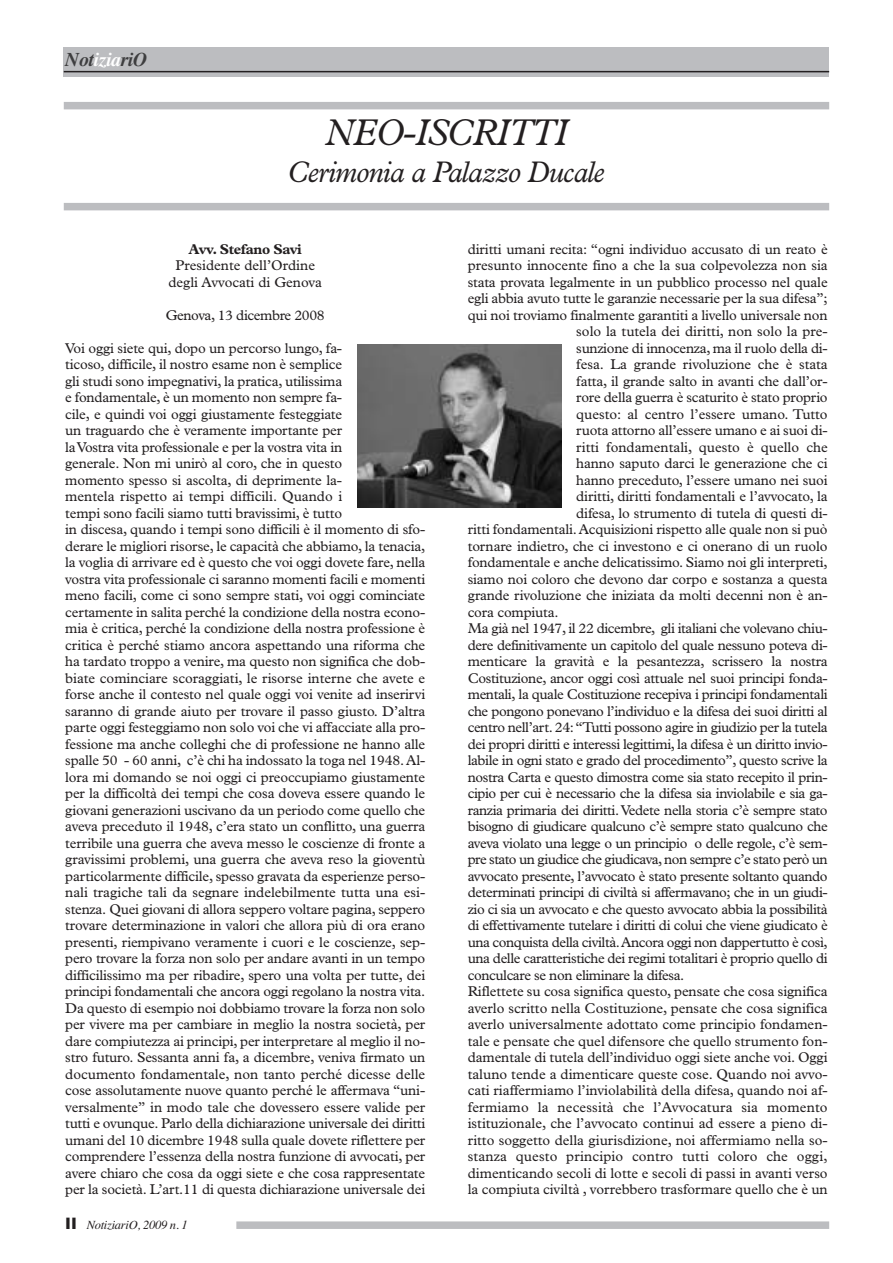
<style>
.page{position:relative;width:893px;height:1263px;background:#fff}
.page>*{position:absolute;margin:0;border:0;box-sizing:border-box;transform-origin:0 0}
.t1{font:italic 37.5px "Plantin";letter-spacing:-.025em;color:#231f20;scale:.95 1}
.t2{font:italic 30px "Plantin";letter-spacing:-.025em;color:#231f20;scale:.95 1}
.t3{font:italic 700 19.5px "Times";letter-spacing:-.015em;color:#3e3e3f}
.t4{font:14.25px/16.5px "Plantin";letter-spacing:-.01em;color:#231f20;text-align:center}
.t5{font:14.25px "Plantin";letter-spacing:-.03em;color:#231f20}
.t6{font:14.25px "Plantin";letter-spacing:.01em;color:#231f20}
.t7{font:14.25px "Plantin";letter-spacing:-.035em;color:#231f20}
.t8{font:700 14.25px "Plantin";letter-spacing:-.025em;color:#231f20}
.t9{font:italic 12.45px "Times";letter-spacing:-.02em;color:#231f20}
.s1{color:#fff}
.s2{font-family:"Franklin Gothic";font-style:normal;font-size:15px}
</style>
<div class="page">
<div style="left:64px;top:203px;width:765px;height:7px;background:#bcbdc0"></div>
<div style="left:64px;top:102px;width:765px;height:7px;background:#bcbdc0"></div>
<div style="left:64px;top:47px;width:765px;height:30px;background:#bcbdc0"></div>
<hr style="left:64px;top:71px;width:765px;height:1px;background:#231f20">
<div style="left:236px;top:1221px;width:593px;height:8px;background:#bcbdc0"></div>
<img style="left:357px;top:344px;width:204px;height:164px">
<h3 class="t3" style="left:65px;top:48px;width:83px">Not<span class="s1">izia</span>riO</h3>
<h1 class="t1" style="left:325px;top:119px;width:257px">NEO-ISCRITTI</h1>
<h2 class="t2" style="left:288px;top:162px;width:334px">Cerimonia a Palazzo Ducale</h2>
<p class="t8" style="left:189px;top:244px;width:115px">Avv. Stefano Savi</p>
<p class="t4" style="left:168px;top:259px;width:155px">Presidente dell’Ordine degli Avvocati di Genova</p>
<p class="t5" style="left:166px;top:310px;width:160px">Genova, 13 dicembre 2008</p>
<p class="t4" style="left:65px;top:341px;width:361px;text-align:left">Voi oggi siete qui, dopo un percorso lungo, fa-<br>ticoso, difficile, il nostro esame non è semplice<br>gli studi sono impegnativi, la pratica, utilissima<br>e fondamentale, è un momento non sempre fa-<br>cile, e quindi voi oggi giustamente festeggiate<br>un traguardo che è veramente importante per<br>laVostra vita professionale e per la vostra vita in<br>generale. Non mi unirò al coro, che in questo<br>momento spesso si ascolta, di deprimente la-<br>mentela rispetto ai tempi difficili. Quando i<br>tempi sono facili siamo tutti bravissimi, è tutto<br>in discesa, quando i tempi sono difficili è il momento di sfo&shy;derare le migliori risorse, le capacità che abbiamo, la tenacia, la voglia di arrivare ed è questo che voi oggi dovete fare, nella vostra vita professionale ci saranno momenti facili e momenti meno facili, come ci sono sempre stati, voi oggi cominciate certamente in salita perché la condizione della nostra econo&shy;mia è critica, perché la condizione della nostra professione è critica è perché stiamo ancora aspettando una riforma che ha tardato troppo a venire, ma questo non significa che dob&shy;biate cominciare scoraggiati, le risorse interne che avete e forse anche il contesto nel quale oggi voi venite ad inserirvi saranno di grande aiuto per trovare il passo giusto. D’altra parte oggi festeggiamo non solo voi che vi affacciate alla pro&shy;fessione ma anche colleghi che di professione ne hanno alle spalle 50 - 60 anni, c’è chi ha indossato la toga nel 1948.Al&shy;lora mi domando se noi oggi ci preoccupiamo giustamente per la difficoltà dei tempi che cosa doveva essere quando le giovani generazioni uscivano da un periodo come quello che aveva preceduto il 1948, c’era stato un conflitto, una guerra terribile una guerra che aveva messo le coscienze di fronte a gravissimi problemi, una guerra che aveva reso la gioventù particolarmente difficile, spesso gravata da esperienze perso&shy;nali tragiche tali da segnare indelebilmente tutta una esi&shy;stenza. Quei giovani di allora seppero voltare pagina, seppero trovare determinazione in valori che allora più di ora erano presenti, riempivano veramente i cuori e le coscienze, sep&shy;pero trovare la forza non solo per andare avanti in un tempo difficilissimo ma per ribadire, spero una volta per tutte, dei principi fondamentali che ancora oggi regolano la nostra vita.<br>Da questo di esempio noi dobbiamo trovare la forza non solo per vivere ma per cambiare in meglio la nostra società, per dare compiutezza ai principi, per interpretare al meglio il no&shy;stro futuro. Sessanta anni fa, a dicembre, veniva firmato un documento fondamentale, non tanto perché dicesse delle cose assolutamente nuove quanto perché le affermava “uni&shy;versalmente” in modo tale che dovessero essere valide per tutti e ovunque. Parlo della dichiarazione universale dei diritti umani del 10 dicembre 1948 sulla quale dovete riflettere per comprendere l’essenza della nostra funzione di avvocati, per avere chiaro che cosa da oggi siete e che cosa rappresentate per la società. L’art.11 di questa dichiarazione universale dei</p>
<p class="t9" style="left:65px;top:1217px;width:124px"><span class="s2">II</span> NotiziariO, 2009 n. 1</p>
<p class="t4" style="left:468px;top:242px;width:361px">diritti umani recita: “ogni individuo accusato di un reato è</p>
<p class="t4" style="left:468px;top:259px;width:361px">presunto innocente fino a che la sua colpevolezza non sia</p>
<p class="t4" style="left:468px;top:275px;width:361px">stata provata legalmente in un pubblico processo nel quale</p>
<p class="t4" style="left:468px;top:292px;width:361px">egli abbia avuto tutte le garanzie necessarie per la sua difesa”;</p>
<p class="t4" style="left:468px;top:308px;width:361px">qui noi troviamo finalmente garantiti a livello universale non</p>
<p class="t4" style="left:576px;top:325px;width:253px">solo la tutela dei diritti, non solo la pre-</p>
<p class="t4" style="left:576px;top:341px;width:253px">sunzione di innocenza, ma il ruolo della di-</p>
<p class="t4" style="left:576px;top:358px;width:253px">fesa. La grande rivoluzione che è stata</p>
<p class="t4" style="left:576px;top:374px;width:253px">fatta, il grande salto in avanti che dall’or-</p>
<p class="t4" style="left:576px;top:391px;width:253px">rore della guerra è scaturito è stato proprio</p>
<p class="t4" style="left:576px;top:407px;width:253px">questo: al centro l’essere umano. Tutto</p>
<p class="t4" style="left:576px;top:424px;width:253px">ruota attorno all’essere umano e ai suoi di-</p>
<p class="t4" style="left:576px;top:440px;width:253px">ritti fondamentali, questo è quello che</p>
<p class="t4" style="left:576px;top:457px;width:253px">hanno saputo darci le generazione che ci</p>
<p class="t4" style="left:576px;top:473px;width:253px">hanno preceduto, l’essere umano nei suoi</p>
<p class="t4" style="left:576px;top:490px;width:253px">diritti, diritti fondamentali e l’avvocato, la</p>
<p class="t4" style="left:576px;top:506px;width:253px">difesa, lo strumento di tutela di questi di-</p>
<p class="t4" style="left:468px;top:523px;width:361px">ritti fondamentali.Acquisizioni rispetto alle quale non si può</p>
<p class="t4" style="left:468px;top:539px;width:361px">tornare indietro, che ci investono e ci onerano di un ruolo</p>
<p class="t4" style="left:468px;top:556px;width:361px">fondamentale e anche delicatissimo. Siamo noi gli interpreti,</p>
<p class="t4" style="left:468px;top:572px;width:361px">siamo noi coloro che devono dar corpo e sostanza a questa</p>
<p class="t4" style="left:468px;top:589px;width:361px">grande rivoluzione che iniziata da molti decenni non è an-</p>
<p class="t4" style="left:468px;top:605px;width:92px">cora compiuta.</p>
<p class="t5" style="left:468px;top:624px;width:361px">Ma già nel 1947, il 22 dicembre, gli italiani che volevano chiu-</p>
<p class="t5" style="left:468px;top:640px;width:361px">dere definitivamente un capitolo del quale nessuno poteva di-</p>
<p class="t4" style="left:468px;top:655px;width:361px">menticare la gravità e la pesantezza, scrissero la nostra</p>
<p class="t4" style="left:468px;top:671px;width:361px">Costituzione, ancor oggi così attuale nel suoi principi fonda-</p>
<p class="t5" style="left:468px;top:690px;width:361px">mentali, la quale Costituzione recepiva i principi fondamentali</p>
<p class="t5" style="left:468px;top:706px;width:361px">che pongono ponevano l’individuo e la difesa dei suoi diritti al</p>
<p class="t5" style="left:468px;top:723px;width:361px">centro nell’art. 24:“Tutti possono agire in giudizio per la tutela</p>
<p class="t5" style="left:468px;top:739px;width:361px">dei propri diritti e interessi legittimi, la difesa è un diritto invio-</p>
<p class="t5" style="left:468px;top:756px;width:361px">labile in ogni stato e grado del procedimento”, questo scrive la</p>
<p class="t5" style="left:468px;top:772px;width:361px">nostra Carta e questo dimostra come sia stato recepito il prin-</p>
<p class="t5" style="left:468px;top:789px;width:361px">cipio per cui è necessario che la difesa sia inviolabile e sia ga-</p>
<p class="t5" style="left:468px;top:805px;width:361px">ranzia primaria dei diritti.Vedete nella storia c’è sempre stato</p>
<p class="t5" style="left:468px;top:822px;width:361px">bisogno di giudicare qualcuno c’è sempre stato qualcuno che</p>
<p class="t5" style="left:468px;top:838px;width:361px">aveva violato una legge o un principio o delle regole, c’è sem-</p>
<p class="t7" style="left:468px;top:855px;width:361px">pre stato un giudice che giudicava, non sempre c’e stato però un</p>
<p class="t5" style="left:468px;top:871px;width:361px">avvocato presente, l’avvocato è stato presente soltanto quando</p>
<p class="t5" style="left:468px;top:888px;width:361px">determinati principi di civiltà si affermavano; che in un giudi-</p>
<p class="t5" style="left:468px;top:904px;width:361px">zio ci sia un avvocato e che questo avvocato abbia la possibilità</p>
<p class="t5" style="left:468px;top:921px;width:361px">di effettivamente tutelare i diritti di colui che viene giudicato è</p>
<p class="t5" style="left:468px;top:937px;width:361px">una conquista della civiltà.Ancora oggi non dappertutto è così,</p>
<p class="t5" style="left:468px;top:954px;width:361px">una delle caratteristiche dei regimi totalitari è proprio quello di</p>
<p class="t5" style="left:468px;top:970px;width:218px">conculcare se non eliminare la difesa.</p>
<p class="t4" style="left:468px;top:985px;width:361px">Riflettete su cosa significa questo, pensate che cosa significa</p>
<p class="t4" style="left:468px;top:1001px;width:361px">averlo scritto nella Costituzione, pensate che cosa significa</p>
<p class="t4" style="left:468px;top:1018px;width:361px">averlo universalmente adottato come principio fondamen-</p>
<p class="t4" style="left:468px;top:1034px;width:361px">tale e pensate che quel difensore che quello strumento fon-</p>
<p class="t4" style="left:468px;top:1051px;width:361px">damentale di tutela dell’individuo oggi siete anche voi. Oggi</p>
<p class="t4" style="left:468px;top:1067px;width:361px">taluno tende a dimenticare queste cose. Quando noi avvo-</p>
<p class="t4" style="left:468px;top:1084px;width:361px">cati riaffermiamo l’inviolabilità della difesa, quando noi af-</p>
<p class="t6" style="left:468px;top:1102px;width:361px">fermiamo la necessità che l’Avvocatura sia momento</p>
<p class="t4" style="left:468px;top:1117px;width:361px">istituzionale, che l’avvocato continui ad essere a pieno di-</p>
<p class="t4" style="left:468px;top:1133px;width:361px">ritto soggetto della giurisdizione, noi affermiamo nella so-</p>
<p class="t6" style="left:468px;top:1152px;width:361px">stanza questo principio contro tutti coloro che oggi,</p>
<p class="t4" style="left:468px;top:1166px;width:361px">dimenticando secoli di lotte e secoli di passi in avanti verso</p>
<p class="t4" style="left:468px;top:1183px;width:361px">la compiuta civiltà , vorrebbero trasformare quello che è un</p>
</div>
